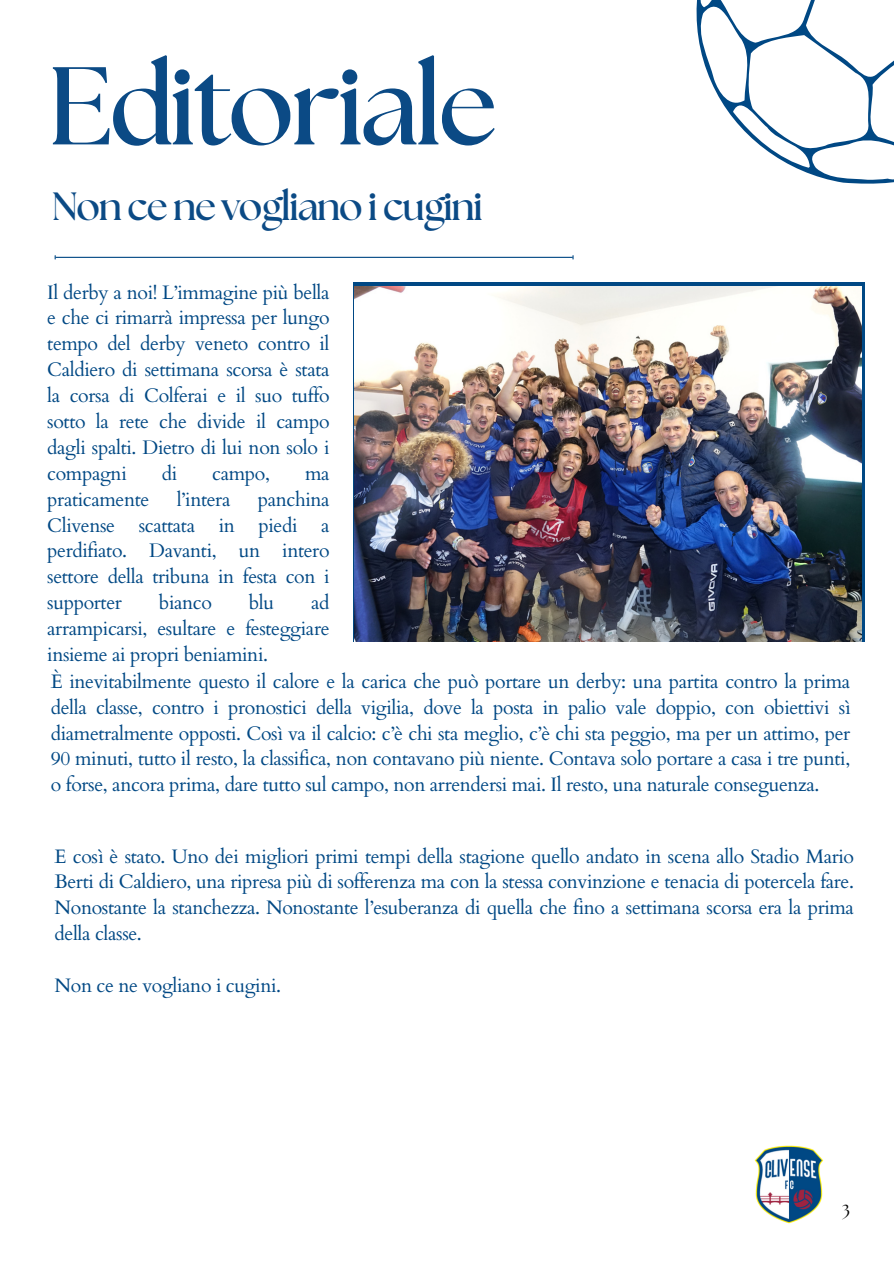
<style>
.page{position:relative;width:894px;height:1264px;background:#fff}
.page>*{position:absolute;margin:0;border:0;box-sizing:border-box;transform-origin:0 0}
.t1{font:700 110.25px "The Seasons";letter-spacing:-.035em;color:#0b4a85}
.t2{font:700 39.3px "The Seasons";letter-spacing:-.035em;color:#0b4a85}
.t3{font:19.5px/25.8px "Cardo";letter-spacing:-.02em;color:#004884;text-align:justify}
.t4{font:17.55px "The Seasons";color:#000001}
</style>
<div class="page">
<img style="left:754px;top:1145px;width:70px;height:78px">
<svg style="left:353px;top:283px;width:511px;height:359px;fill:#004884"></svg>
<img style="left:355px;top:287px;width:506px;height:354px">
<hr style="left:55px;top:257px;width:517px;height:1px;background:#004884">
<svg style="left:696px;top:0;width:197px;height:184px"></svg>
<p class="t1" style="left:48px;top:56px;width:451px">Editoriale</p>
<p class="t2" style="left:52px;top:188px;width:432px">Non ce ne vogliano i cugini</p>
<p class="t3" style="left:47px;top:279px;width:284px">Il derby a noi! L’immagine più bella e che ci rimarrà impressa per lungo tempo del derby veneto contro il Caldiero di settimana scorsa è stata la corsa di Colferai e il suo tuffo sotto la rete che divide il campo dagli spalti. Dietro di lui non solo i compagni</p>
<p class="t3" style="left:162px;top:461px;width:17px">di</p>
<p class="t3" style="left:212px;top:461px;width:59px">campo,</p>
<p class="t3" style="left:305px;top:461px;width:26px">ma</p>
<p class="t3" style="left:47px;top:486px;width:104px">praticamente</p>
<p class="t3" style="left:177px;top:486px;width:55px">l’intera</p>
<p class="t3" style="left:47px;top:486px;width:284px;text-indent:210px">panchina Clivense scattata in piedi a perdifiato. Davanti, un intero settore della tribuna in festa con i supporter</p>
<p class="t3" style="left:47px;top:590px;width:284px;text-indent:264px">ad arrampicarsi, esultare e festeggiare insieme ai propri beniamini.</p>
<p class="t3" style="left:51px;top:668px;width:800px">È inevitabilmente questo il calore e la carica che può portare un derby: una partita contro la prima della classe, contro i pronostici della vigilia, dove la posta in palio vale doppio, con obiettivi sì diametralmente opposti. Così va il calcio: c’è chi sta meglio, c’è chi sta peggio, ma per un attimo, per 90 minuti, tutto il resto, la classifica, non contavano più niente. Contava solo portare a casa i tre punti, o forse, ancora prima, dare tutto sul campo, non arrendersi mai. Il resto, una naturale conseguenza.</p>
<p class="t3" style="left:159px;top:590px;width:54px">bianco</p>
<p class="t3" style="left:249px;top:590px;width:27px">blu</p>
<p class="t3" style="left:55px;top:843px;width:800px">E così è stato. Uno dei migliori primi tempi della stagione quello andato in scena allo Stadio Mario Berti di Caldiero, una ripresa più di sofferenza ma con la stessa convinzione e tenacia di potercela fare.<br>Nonostante la stanchezza. Nonostante l’esuberanza di quella che fino a settimana scorsa era la prima della classe.</p>
<p class="t3" style="left:55px;top:973px;width:228px">Non ce ne vogliano i cugini.</p>
<h1 class="t4" style="left:841px;top:1202px;width:10px">3</h1>
</div>
